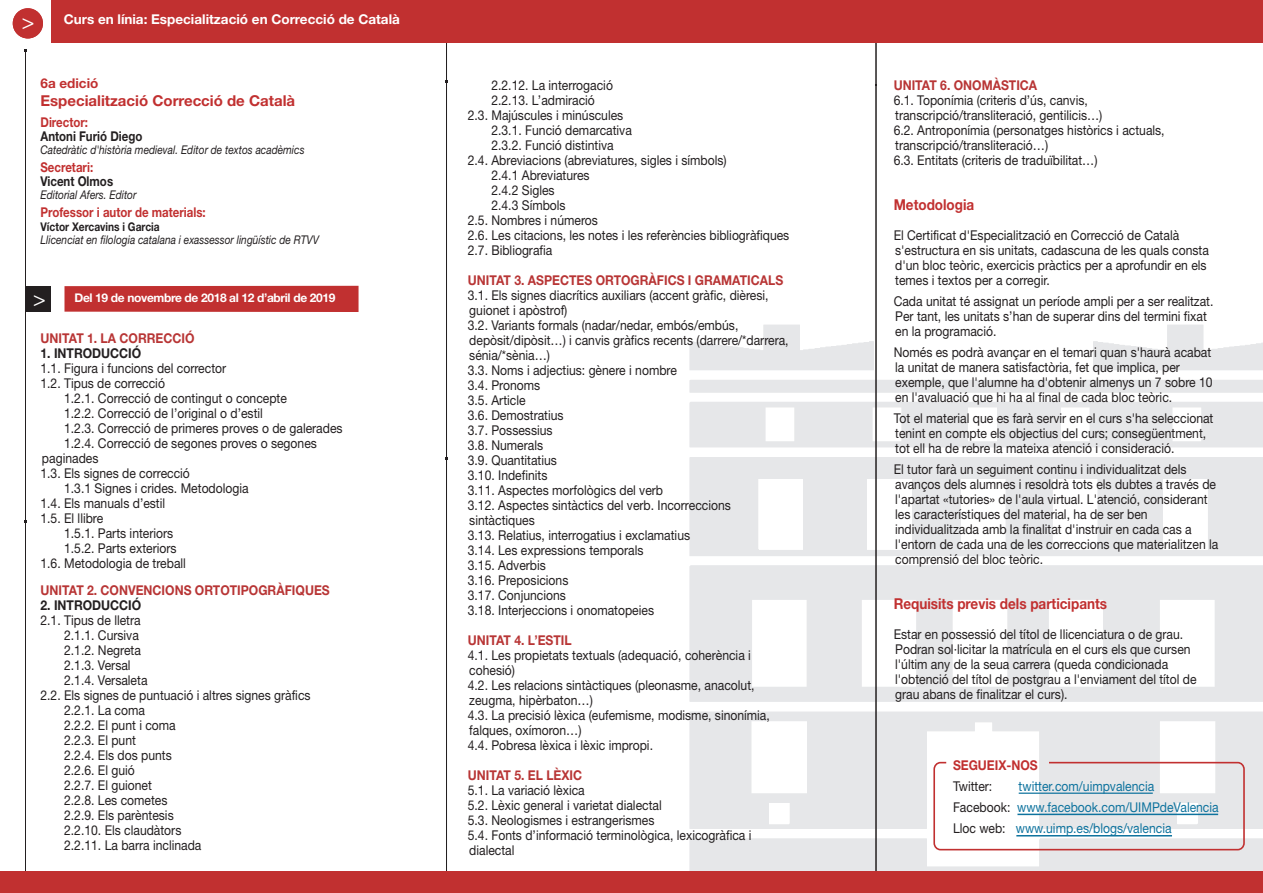
<style>
.page{position:relative;width:1263px;height:893px;background:#fff}
.page>*{position:absolute;margin:0;border:0;box-sizing:border-box;transform-origin:0 0}
.t1{font:italic 21px "Helvetica Neue";color:#fff}
.t2{font:700 15px "Helvetica Neue";color:#c13030;scale:.9 1}
.t3{font:700 15px "Helvetica Neue";color:#c13030}
.t4{font:13.5px/15px "Helvetica Neue";color:#231f20;scale:.9 1}
.t5{font:700 13.5px "Helvetica Neue";color:#b83535;scale:.9 1}
.t6{font:13.5px/21px "Helvetica Neue";color:#0e739e;scale:.9 1}
.t7{font:700 13.5px "Helvetica Neue";color:#fff}
.t8{font:700 13.5px "Helvetica Neue";color:#c13030;scale:.85 1}
.t9{font:700 13.5px "Helvetica Neue";color:#231f20;scale:.85 1}
.t10{font:700 13.5px "Helvetica Neue";color:#231f20;scale:.9 1}
.t11{font:700 13.5px "Helvetica Neue";color:#c13030;scale:.9 1}
.t12{font:700 13.5px "Helvetica Neue";color:#c13030}
.t13{font:italic 12px "Helvetica Neue";color:#231f20;scale:.85 1}
.t14{font:700 12px "Helvetica Neue";letter-spacing:-.03em;color:#fff}
.t15{font:700 12px "Helvetica Neue";color:#231f20;scale:.85 1}
.s1{font-weight:400;font-style:italic;font-size:21px}
.s2{color:#231f20}
</style>
<div class="page">
<img style="left:681px;top:319px;width:582px;height:553px">
<hr style="left:876px;top:36px;width:1px;height:846px;background:#231f20">
<hr style="left:446px;top:37px;width:1px;height:847px;background:#231f20">
<div style="left:51px;top:0;width:1212px;height:43px;background:#c13030"></div>
<div style="left:13px;top:8px;width:30px;height:30px;background:#c13030;border-radius:50%"></div>
<hr style="left:25px;top:51px;width:1px;height:826px;background:#231f20">
<div style="left:0;top:872px;width:1263px;height:21px;background:#c13030"></div>
<div style="left:26px;top:286px;width:25px;height:26px;background:#231f20"></div>
<div style="left:64px;top:286px;width:295px;height:26px;background:#c13030"></div>
<div style="left:933px;top:762px;width:312px;height:88px;border:2px solid #c13030;border-radius:6px"></div>
<hr style="left:1017px;top:814px;width:201px;height:1px;background:#0e739e">
<hr style="left:1016px;top:835px;width:156px;height:1px;background:#0e739e">
<hr style="left:1019px;top:793px;width:134px;height:1px;background:#0e739e">
<p class="t7" style="left:22px;top:11px;width:380px"><span class="s1">&gt;</span> Curs en línia: Especialització en Correcció de Català</p>
<p class="t12" style="left:40px;top:75px;width:59px">6a edició</p>
<p class="t3" style="left:40px;top:92px;width:256px">Especialització Correcció de Català</p>
<p class="t8" style="left:40px;top:114px;width:58px">Director:</p>
<p class="t9" style="left:40px;top:128px;width:121px">Antoni Furió Diego</p>
<p class="t13" style="left:40px;top:143px;width:312px">Catedràtic d'història medieval. Editor de textos acadèmics</p>
<p class="t8" style="left:40px;top:159px;width:64px">Secretari:</p>
<p class="t9" style="left:40px;top:173px;width:87px">Vicent Olmos</p>
<p class="t13" style="left:40px;top:188px;width:114px">Editorial Afers. Editor</p>
<p class="t8" style="left:40px;top:204px;width:196px">Professor i autor de materials:</p>
<p class="t15" style="left:40px;top:219px;width:142px">Víctor Xercavins i Garcia</p>
<p class="t13" style="left:40px;top:233px;width:329px">Llicenciat en filologia catalana i exassessor lingüístic de RTVV</p>
<h1 class="t1" style="left:33px;top:286px;width:14px">&gt;</h1>
<p class="t14" style="left:75px;top:290px;width:262px">Del 19 de novembre de 2018 al 12 d’abril de 2019</p>
<p class="t5" style="left:40px;top:330px;width:173px">UNITAT 1. LA CORRECCIÓ</p>
<p class="t10" style="left:40px;top:345px;width:113px">1. INTRODUCCIÓ</p>
<p class="t4" style="left:40px;top:361px;width:208px">1.1. Figura i funcions del corrector<br>1.2. Tipus de correcció</p>
<p class="t4" style="left:64px;top:391px;width:249px">1.2.1. Correcció de contingut o concepte</p>
<p class="t4" style="left:64px;top:406px;width:222px">1.2.2. Correcció de l’original o d’estil</p>
<p class="t4" style="left:64px;top:421px;width:311px">1.2.3. Correcció de primeres proves o de galerades</p>
<p class="t4" style="left:64px;top:436px;width:282px">1.2.4. Correcció de segones proves o segones</p>
<p class="t4" style="left:42px;top:451px;width:64px">paginades</p>
<p class="t4" style="left:40px;top:466px;width:168px">1.3. Els signes de correcció</p>
<p class="t4" style="left:64px;top:481px;width:207px">1.3.1 Signes i crides. Metodologia</p>
<p class="t4" style="left:40px;top:496px;width:140px">1.4. Els manuals d’estil</p>
<p class="t4" style="left:40px;top:511px;width:71px">1.5. El llibre</p>
<p class="t4" style="left:64px;top:526px;width:123px">1.5.1. Parts interiors</p>
<p class="t4" style="left:64px;top:541px;width:127px">1.5.2. Parts exteriors</p>
<p class="t4" style="left:40px;top:556px;width:163px">1.6. Metodologia de treball</p>
<p class="t5" style="left:40px;top:582px;width:323px">UNITAT 2. CONVENCIONS ORTOTIPOGRÀFIQUES</p>
<p class="t10" style="left:40px;top:597px;width:113px">2. INTRODUCCIÓ</p>
<p class="t4" style="left:40px;top:613px;width:113px">2.1. Tipus de lletra</p>
<p class="t4" style="left:64px;top:628px;width:85px">2.1.1. Cursiva</p>
<p class="t4" style="left:64px;top:643px;width:87px">2.1.2. Negreta</p>
<p class="t4" style="left:64px;top:658px;width:75px">2.1.3. Versal</p>
<p class="t4" style="left:64px;top:673px;width:94px">2.1.4. Versaleta</p>
<p class="t4" style="left:40px;top:688px;width:302px">2.2. Els signes de puntuació i altres signes gràfics</p>
<p class="t4" style="left:64px;top:703px;width:91px">2.2.1. La coma</p>
<p class="t4" style="left:64px;top:718px;width:126px">2.2.2. El punt i coma</p>
<p class="t4" style="left:64px;top:733px;width:81px">2.2.3. El punt</p>
<p class="t4" style="left:64px;top:748px;width:121px">2.2.4. Els dos punts</p>
<p class="t4" style="left:64px;top:763px;width:80px">2.2.6. El guió</p>
<p class="t4" style="left:64px;top:778px;width:99px">2.2.7. El guionet</p>
<p class="t4" style="left:64px;top:793px;width:116px">2.2.8. Les cometes</p>
<p class="t4" style="left:64px;top:808px;width:123px">2.2.9. Els parèntesis</p>
<p class="t4" style="left:64px;top:823px;width:132px">2.2.10. Els claudàtors</p>
<p class="t4" style="left:64px;top:838px;width:154px">2.2.11. La barra inclinada</p>
<p class="t4" style="left:491px;top:77px;width:137px">2.2.12. La interrogació</p>
<p class="t4" style="left:491px;top:92px;width:116px">2.2.13. L’admiració</p>
<p class="t4" style="left:468px;top:107px;width:174px">2.3. Majúscules i minúscules</p>
<p class="t4" style="left:491px;top:122px;width:158px">2.3.1. Funció demarcativa</p>
<p class="t4" style="left:491px;top:137px;width:137px">2.3.2. Funció distintiva</p>
<p class="t4" style="left:468px;top:152px;width:289px">2.4. Abreviacions (abreviatures, sigles i símbols)</p>
<p class="t4" style="left:491px;top:167px;width:111px">2.4.1 Abreviatures</p>
<p class="t4" style="left:491px;top:182px;width:72px">2.4.2 Sigles</p>
<p class="t4" style="left:491px;top:197px;width:84px">2.4.3 Símbols</p>
<p class="t4" style="left:468px;top:212px;width:146px">2.5. Nombres i números</p>
<p class="t4" style="left:468px;top:227px;width:359px">2.6. Les citacions, les notes i les referències bibliogràfiques</p>
<p class="t4" style="left:468px;top:242px;width:95px">2.7. Bibliografia</p>
<p class="t5" style="left:468px;top:271px;width:352px">UNITAT 3. ASPECTES ORTOGRÀFICS I GRAMATICALS</p>
<p class="t4" style="left:468px;top:287px;width:358px">3.1. Els signes diacrítics auxiliars (accent gràfic, dièresi, guionet i apòstrof)<br>3.2. Variants formals (nadar/nedar, embós/embús, depòsit/dipòsit…) i canvis gràfics recents (darrere/*darrera, sénia/*sènia…)<br>3.3. Noms i adjectius: gènere i nombre<br>3.4. Pronoms<br>3.5. Article<br>3.6. Demostratius<br>3.7. Possessius<br>3.8. Numerals<br>3.9. Quantitatius<br>3.10. Indefinits<br>3.11. Aspectes morfològics del verb<br>3.12. Aspectes sintàctics del verb. Incorreccions sintàctiques<br>3.13. Relatius, interrogatius i exclamatius<br>3.14. Les expressions temporals<br>3.15. Adverbis<br>3.16. Preposicions<br>3.17. Conjuncions<br>3.18. Interjeccions i onomatopeies</p>
<p class="t5" style="left:468px;top:631px;width:117px">UNITAT 4. L’ESTIL</p>
<p class="t4" style="left:468px;top:647px;width:337px">4.1. Les propietats textuals (adequació, coherència i cohesió)<br>4.2. Les relacions sintàctiques (pleonasme, anacolut, zeugma, hipèrbaton…)<br>4.3. La precisió lèxica (eufemisme, modisme, sinonímia, falques, oxímoron…)<br>4.4. Pobresa lèxica i lèxic impropi.</p>
<p class="t5" style="left:468px;top:766px;width:129px">UNITAT 5. EL LÈXIC</p>
<p class="t4" style="left:468px;top:782px;width:317px">5.1. La variació lèxica<br>5.2. Lèxic general i varietat dialectal<br>5.3. Neologismes i estrangerismes<br>5.4. Fonts d’informació terminològica, lexicogràfica i dialectal</p>
<p class="t5" style="left:894px;top:76px;width:161px">UNITAT 6. ONOMÀSTICA</p>
<p class="t4" style="left:894px;top:92px;width:303px">6.1. Toponímia (criteris d’ús, canvis, transcripció/transliteració, gentilicis…)<br>6.2. Antroponímia (personatges històrics i actuals, transcripció/transliteració…)<br>6.3. Entitats (criteris de traduïbilitat…)</p>
<p class="t2" style="left:894px;top:195px;width:91px">Metodologia</p>
<p class="t4" style="left:894px;top:227px;width:352px">El Certificat d'Especialització en Correcció de Català s'estructura en sis unitats, cadascuna de les quals consta d'un bloc teòric, exercicis pràctics per a aprofundir en els temes i textos per a corregir.</p>
<p class="t4" style="left:894px;top:293px;width:357px">Cada unitat té assignat un període ampli per a ser realitzat.<br>Per tant, les unitats s’han de superar dins del termini fixat en la programació.</p>
<p class="t4" style="left:894px;top:344px;width:356px">Només es podrà avançar en el temari quan s'haurà acabat la unitat de manera satisfactòria, fet que implica, per exemple, que l'alumne ha d'obtenir almenys un 7 sobre 10 en l'avaluació que hi ha al final de cada bloc teòric.</p>
<p class="t4" style="left:894px;top:410px;width:357px">Tot el material que es farà servir en el curs s'ha seleccionat tenint en compte els objectius del curs; consegüentment, tot ell ha de rebre la mateixa atenció i consideració.</p>
<p class="t4" style="left:894px;top:461px;width:362px">El tutor farà un seguiment continu i individualitzat dels avanços dels alumnes i resoldrà tots els dubtes a través de l'apartat «tutories» de l'aula virtual. L'atenció, considerant les característiques del material, ha de ser ben individualitzada amb la finalitat d'instruir en cada cas a l'entorn de cada una de les correccions que materialitzen la comprensió del bloc teòric.</p>
<p class="t2" style="left:894px;top:594px;width:239px">Requisits previs dels participants</p>
<p class="t4" style="left:894px;top:626px;width:338px">Estar en possessió del títol de llicenciatura o de grau.<br>Podran sol·licitar la matrícula en el curs els que cursen l'últim any de la seua carrera (queda condicionada l'obtenció del títol de postgrau a l'enviament del títol de grau abans de finalitzar el curs).</p>
<p class="t11" style="left:953px;top:757px;width:96px">SEGUEIX-NOS</p>
<p class="t4" style="left:953px;top:779px;width:45px">Twitter:</p>
<p class="t6" style="left:953px;top:776px;width:297px;text-indent:66px">twitter.com/uimpvalencia<br><span class="s2">Facebook:</span> www.facebook.com/UIMPdeValencia<br><span class="s2">Lloc web:</span> www.uimp.es/blogs/valencia</p>
</div>
